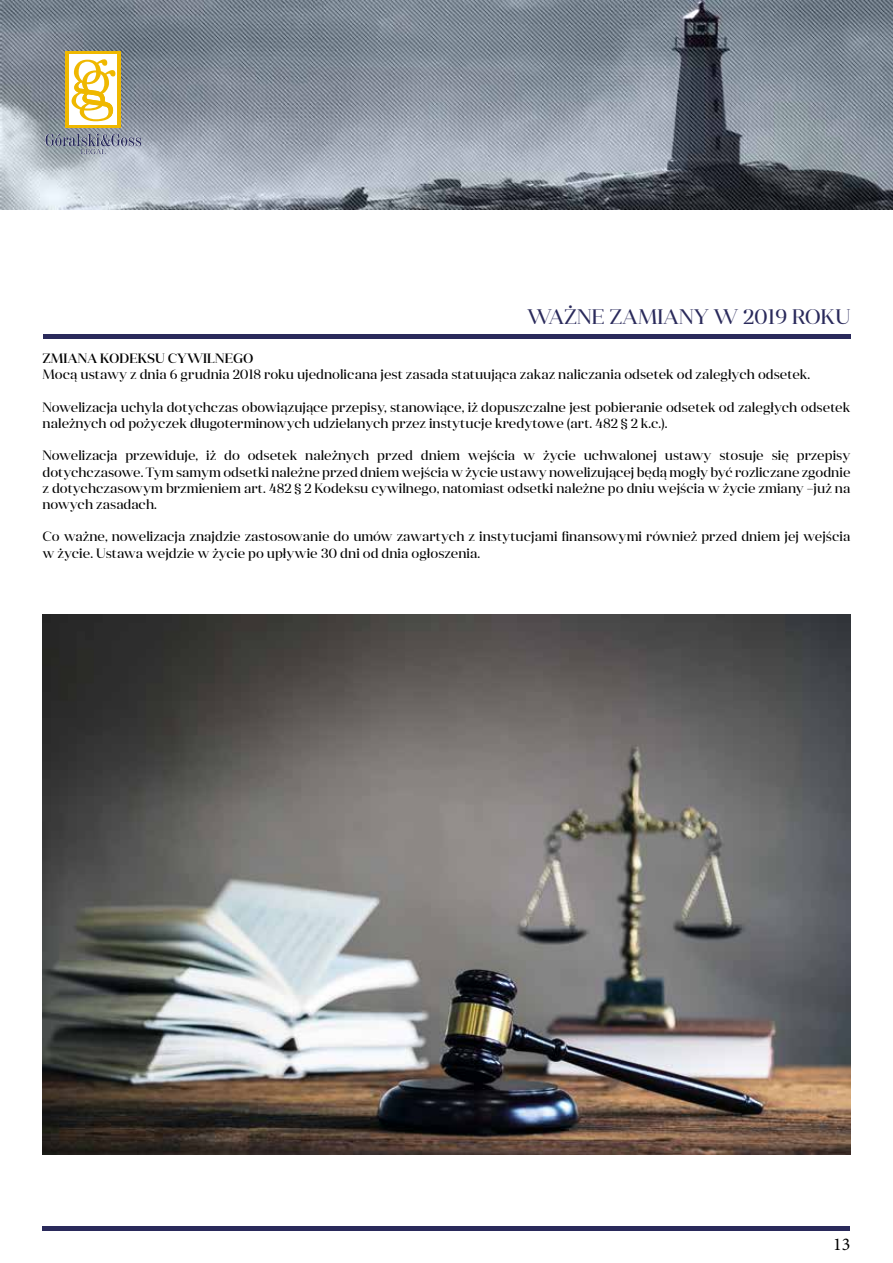
<style>
.page{position:relative;width:893px;height:1263px;background:#fff}
.page>*{position:absolute;margin:0;border:0;box-sizing:border-box;transform-origin:0 0}
.t1{font:21px "Anglecia Pro Display";color:#2a2a5b}
.t2{font:18px "Minion Pro";color:#000}
.t3{font:13.5px/16.2px "Anglecia Pro Display";color:#000}
.t4{font:500 13.5px "Anglecia Pro Display";color:#000}
</style>
<div class="page">
<img style="left:0;top:0;width:893px;height:209px">
<svg style="left:45px;top:134px;width:96px;height:20px"></svg>
<div style="left:65px;top:51px;width:56px;height:77px;background:#efb800"></div>
<div style="left:69px;top:54px;width:48px;height:71px;background:#fff"></div>
<svg style="left:71px;top:59px;width:44px;height:62px"></svg>
<div style="left:43px;top:334px;width:808px;height:5px;background:#2a2a5b"></div>
<hr style="left:43px;top:1226px;width:807px;height:4px;background:#2a2a5b">
<img style="left:43px;top:614px;width:807px;height:540px">
<h1 class="t1" style="left:527px;top:303px;width:325px">WAŻNE ZAMIANY W 2019 ROKU</h1>
<p class="t4" style="left:43px;top:349px;width:213px">ZMIANA KODEKSU CYWILNEGO</p>
<p class="t3" style="left:43px;top:366px;width:769px">Mocą ustawy z dnia 6 grudnia 2018 roku ujednolicana jest zasada statuująca zakaz naliczania odsetek od zaległych odsetek.</p>
<p class="t3" style="left:43px;top:399px;width:809px">Nowelizacja uchyla dotychczas obowiązujące przepisy, stanowiące, iż dopuszczalne jest pobieranie odsetek od zaległych odsetek należnych od pożyczek długoterminowych udzielanych przez instytucje kredytowe (art. 482 § 2 k.c.).</p>
<p class="t3" style="left:43px;top:447px;width:809px;text-align:justify">Nowelizacja przewiduje, iż do odsetek należnych przed dniem wejścia w życie uchwalonej ustawy stosuje się przepisy dotychczasowe. Tym samym odsetki należne przed dniem wejścia w życie ustawy nowelizującej będą mogły być rozliczane zgodnie z dotychczasowym brzmieniem art. 482 § 2 Kodeksu cywilnego, natomiast odsetki należne po dniu wejścia w życie zmiany –już na nowych zasadach.</p>
<p class="t3" style="left:43px;top:528px;width:809px">Co ważne, nowelizacja znajdzie zastosowanie do umów zawartych z instytucjami finansowymi również przed dniem jej wejścia w życie. Ustawa wejdzie w życie po upływie 30 dni od dnia ogłoszenia.</p>
<h2 class="t2" style="left:833px;top:1232px;width:19px">13</h2>
</div>
